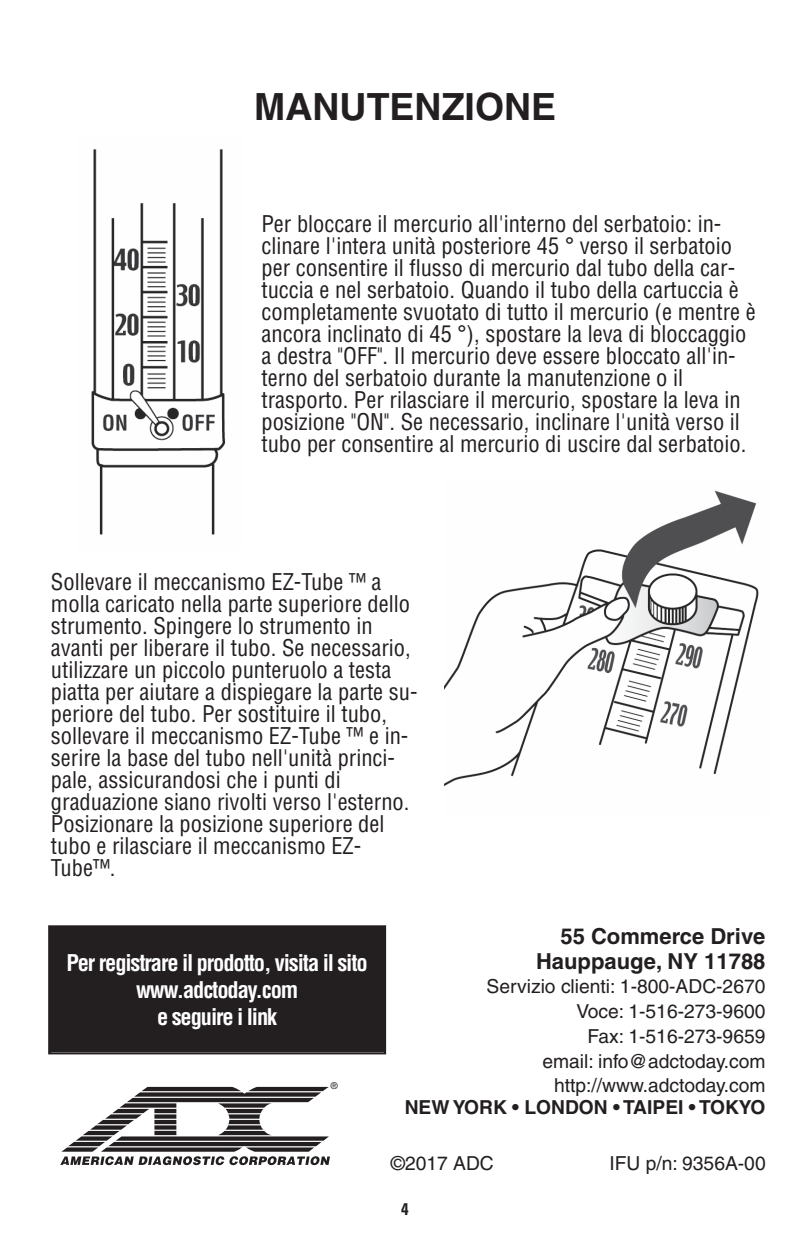
<style>
.page{position:relative;width:810px;height:1260px;background:#fff}
.page>*{position:absolute;margin:0;border:0;box-sizing:border-box;transform-origin:0 0}
.t1{font:700 37.5px "Helvetica";color:#231f20}
.t2{font:condensed 22.5px/22px "Helvetica";color:#231f20}
.t3{font:700 condensed 22.5px/27px "Helvetica";letter-spacing:-.05em;color:#fff;text-align:center}
.t4{font:700 22px/24.8px "Helvetica";color:#231f20;text-align:right}
.t5{font:19.25px/24.8px "Helvetica";color:#231f20;text-align:right}
.t6{font:700 19.25px "Helvetica";color:#231f20}
.t7{font:700 condensed 17px "Univers";color:#231f20}
.t8{font:9.25px "Helvetica";color:#231f20}
</style>
<div class="page">
<svg style="left:60px;top:1087px;width:270px;height:78px"></svg>
<img style="left:445px;top:490px;width:314px;height:296px">
<div style="left:50px;top:927px;width:334px;height:125px;background:#231f20"></div>
<div style="left:48px;top:925px;width:338px;height:129px;border:2px solid #231f20"></div>
<img style="left:91px;top:149px;width:134px;height:386px">
<h1 class="t1" style="left:254px;top:93px;width:304px">MANUTENZIONE</h1>
<p class="t2" style="left:261px;top:213px;width:496px">Per bloccare il mercurio all'interno del serbatoio: in&shy;clinare l'intera unità posteriore 45 ° verso il serbatoio per consentire il flusso di mercurio dal tubo della car&shy;tuccia e nel serbatoio. Quando il tubo della cartuccia è completamente svuotato di tutto il mercurio (e mentre è ancora inclinato di 45 °), spostare la leva di bloccaggio a destra "OFF". Il mercurio deve essere bloccato all'in&shy;terno del serbatoio durante la manutenzione o il trasporto. Per rilasciare il mercurio, spostare la leva in posizione "ON". Se necessario, inclinare l'unità verso il tubo per consentire al mercurio di uscire dal serbatoio.</p>
<p class="t2" style="left:51px;top:571px;width:368px">Sollevare il meccanismo EZ-Tube ™ a molla caricato nella parte superiore dello strumento. Spingere lo strumento in avanti per liberare il tubo. Se necessario, utilizzare un piccolo punteruolo a testa piatta per aiutare a dispiegare la parte su&shy;periore del tubo. Per sostituire il tubo, sollevare il meccanismo EZ-Tube ™ e in&shy;serire la base del tubo nell'unità princi&shy;pale, assicurandosi che i punti di graduazione siano rivolti verso l'esterno.<br>Posizionare la posizione superiore del tubo e rilasciare il meccanismo EZ-Tube™.</p>
<p class="t3" style="left:66px;top:950px;width:303px">Per registrare il prodotto, visita il sito www.adctoday.com<br>e seguire i link</p>
<p class="t8" style="left:331px;top:1082px;width:8px">®</p>
<p class="t4" style="left:536px;top:926px;width:231px">55 Commerce Drive<br>Hauppauge, NY 11788</p>
<p class="t5" style="left:487px;top:976px;width:280px">Servizio clienti: 1-800-ADC-2670<br>Voce: 1-516-273-9600<br>Fax: 1-516-273-9659<br>email: info@adctoday.com http://www.adctoday.com</p>
<p class="t6" style="left:405px;top:1101px;width:362px">NEW YORK • LONDON • TAIPEI • TOKYO</p>
<p class="t5" style="left:391px;top:1152px;width:104px">©2017 ADC</p>
<p class="t5" style="left:609px;top:1152px;width:158px">IFU p/n: 9356A-00</p>
<p class="t7" style="left:401px;top:1202px;width:9px">4</p>
</div>
